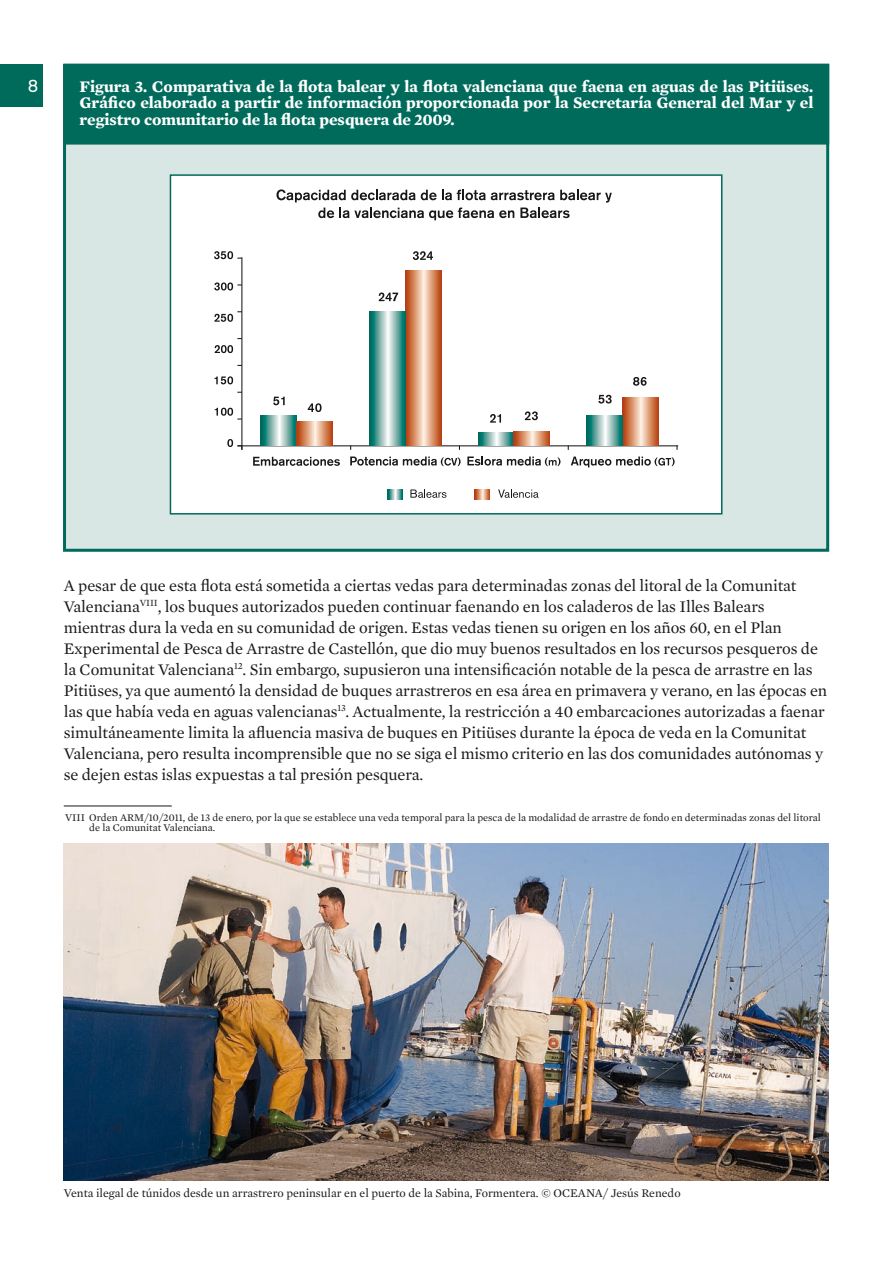
<style>
.page{position:relative;width:893px;height:1263px;background:#fff}
.page>*{position:absolute;margin:0;border:0;box-sizing:border-box;transform-origin:0 0}
.t1{font:18px "Akzidenz Grotesk BE";color:#fff}
.t2{font:16.5px/21px "Mercury Text G1";letter-spacing:-.01em;color:#181716}
.t3{font:700 16.5px/16.5px "Mercury Text G1";color:#fff;text-align:justify}
.t4{font:12px "Mercury Text G1";color:#181716}
.t5{font:10.5px/10.5px "Mercury Text G1";color:#181716}
</style>
<div class="page">
<div style="left:0;top:64px;width:43px;height:42px;background:#006a5b"></div>
<hr style="left:64px;top:806px;width:108px;height:1px;background:#181716">
<img style="left:64px;top:843px;width:765px;height:338px">
<div style="left:63px;top:64px;width:766px;height:488px;background:#d8e7e3;border:3px solid #006a5b"></div>
<div style="left:170px;top:175px;width:552px;height:339px;background:#fff"></div>
<svg style="left:215px;top:345px;width:18px;height:8px"></svg>
<svg style="left:214px;top:376px;width:19px;height:8px"></svg>
<svg style="left:253px;top:457px;width:87px;height:9px"></svg>
<svg style="left:273px;top:397px;width:12px;height:8px"></svg>
<svg style="left:490px;top:414px;width:11px;height:9px"></svg>
<svg style="left:598px;top:395px;width:14px;height:8px"></svg>
<svg style="left:379px;top:292px;width:19px;height:9px"></svg>
<svg style="left:308px;top:403px;width:14px;height:9px"></svg>
<svg style="left:525px;top:411px;width:13px;height:9px"></svg>
<svg style="left:633px;top:377px;width:13px;height:9px"></svg>
<svg style="left:413px;top:251px;width:20px;height:9px"></svg>
<svg style="left:350px;top:456px;width:111px;height:10px"></svg>
<svg style="left:571px;top:456px;width:104px;height:11px"></svg>
<svg style="left:467px;top:456px;width:93px;height:10px"></svg>
<hr style="left:237px;top:445px;width:441px;height:1px;background:#181716">
<svg style="left:215px;top:408px;width:26px;height:12px"></svg>
<svg style="left:214px;top:311px;width:27px;height:11px"></svg>
<svg style="left:214px;top:282px;width:27px;height:8px"></svg>
<svg style="left:214px;top:251px;width:27px;height:8px"></svg>
<svg style="left:227px;top:439px;width:14px;height:8px"></svg>
<svg style="left:261px;top:415px;width:36px;height:30px"></svg>
<svg style="left:297px;top:421px;width:35px;height:24px"></svg>
<svg style="left:498px;top:489px;width:40px;height:9px"></svg>
<svg style="left:475px;top:489px;width:15px;height:10px"></svg>
<svg style="left:410px;top:489px;width:36px;height:9px"></svg>
<svg style="left:387px;top:489px;width:15px;height:10px"></svg>
<svg style="left:405px;top:271px;width:36px;height:174px;background:#d59571"></svg>
<svg style="left:370px;top:311px;width:35px;height:134px;background:#74b0a9"></svg>
<svg style="left:478px;top:433px;width:36px;height:12px"></svg>
<svg style="left:514px;top:431px;width:36px;height:14px"></svg>
<svg style="left:623px;top:397px;width:35px;height:48px;background:#da9672"></svg>
<svg style="left:587px;top:415px;width:36px;height:30px"></svg>
<hr style="left:241px;top:257px;width:1px;height:193px;background:#181716">
<svg style="left:276px;top:189px;width:336px;height:31px"></svg>
<div style="left:170px;top:174px;width:552px;height:340px;border:2px solid #006a5b"></div>
<div style="left:65px;top:65px;width:763px;height:78px;background:#006a5b"></div>
<div style="left:64px;top:64px;width:765px;height:81px;border:3px solid #006a5b"></div>
<p class="t1" style="left:28px;top:75px;width:12px">8</p>
<p class="t3" style="left:80px;top:78px;width:735px">Figura 3. Comparativa de la flota balear y la flota valenciana que faena en aguas de las Pitiüses.<br>Gráfico elaborado a partir de información proporcionada por la Secretaría General del Mar y el registro comunitario de la flota pesquera de 2009.</p>
<p class="t2" style="left:64px;top:575px;width:765px">A pesar de que esta flota está sometida a ciertas vedas para determinadas zonas del litoral de la Comunitat Valenciana<sup>VIII</sup>, los buques autorizados pueden continuar faenando en los caladeros de las Illes Balears mientras dura la veda en su comunidad de origen. Estas vedas tienen su origen en los años 60, en el Plan Experimental de Pesca de Arrastre de Castellón, que dio muy buenos resultados en los recursos pesqueros de la Comunitat Valenciana<sup>12</sup>. Sin embargo, supusieron una intensificación notable de la pesca de arrastre en las Pitiüses, ya que aumentó la densidad de buques arrastreros en esa área en primavera y verano, en las épocas en las que había veda en aguas valencianas<sup>13</sup>. Actualmente, la restricción a 40 embarcaciones autorizadas a faenar simultáneamente limita la afluencia masiva de buques en Pitiüses durante la época de veda en la Comunitat Valenciana, pero resulta incomprensible que no se siga el mismo criterio en las dos comunidades autónomas y se dejen estas islas expuestas a tal presión pesquera.</p>
<p class="t5" style="left:89px;top:812px;width:733px;text-indent:-24px">VIII Orden ARM/10/2011, de 13 de enero, por la que se establece una veda temporal para la pesca de la modalidad de arrastre de fondo en determinadas zonas del litoral de la Comunitat Valenciana.</p>
<p class="t4" style="left:64px;top:1186px;width:618px">Venta ilegal de túnidos desde un arrastrero peninsular en el puerto de la Sabina, Formentera. © OCEANA/ Jesús Renedo</p>
</div>
